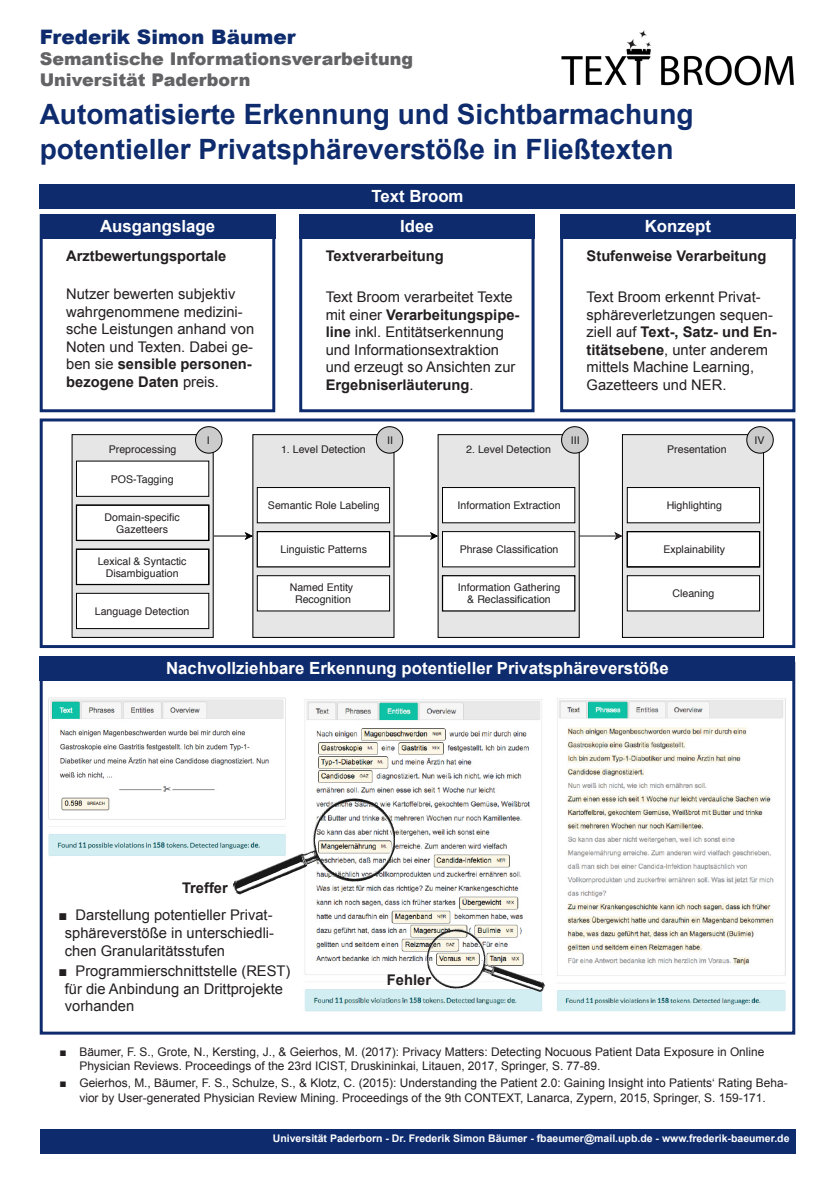
<style>
.page{position:relative;width:835px;height:1180px;background:#fff}
.page>*{position:absolute;margin:0;border:0;box-sizing:border-box;transform-origin:0 0}
.Titel{font:700 28px "Arial";color:#0d2b6d}
.Antragsteller{font:900 19.95px "Arial";color:#0d2b6d}
.Teilprojekt{font:900 17.5px/21px "Arial";color:#636366}
.Überschrift_Box{font:700 16.8px "Arial";color:#fff}
.Aufzählung_1__Ebene{font:14.7px/17.6px "Arial";color:#231f20}
.Aufzählung_1__Ebene-2{font:700 14.7px "Arial";color:#231f20}
.Aufzählung_2__Ebene{font:700 14.7px "Arial";color:#231f20}
.t1{font:11.9px/14.3px "Arial";color:#231f20}
.t2{font:10.57px/12.4px "Helvetica";color:#231f20;text-align:center}
.Überschrift_Box-2{font:700 10.5px "Arial";color:#fff}
.s1{font-weight:700}
</style>
<div class="page">
<div style="left:40px;top:418px;width:755px;height:230px;background:#fff;border:3px solid #0d2b6d"></div>
<div style="left:40px;top:184px;width:755px;height:25px;background:#0d2b6d"></div>
<div style="left:40px;top:214px;width:235px;height:198px;border:3px solid #0d2b6d"></div>
<div style="left:299px;top:214px;width:235px;height:198px;border:3px solid #0d2b6d"></div>
<div style="left:560px;top:214px;width:235px;height:198px;border:3px solid #0d2b6d"></div>
<div style="left:299px;top:214px;width:235px;height:25px;background:#0d2b6d"></div>
<div style="left:40px;top:214px;width:235px;height:25px;background:#0d2b6d"></div>
<div style="left:560px;top:214px;width:235px;height:25px;background:#0d2b6d"></div>
<div style="left:40px;top:662px;width:755px;height:372px;background:#fff;border:3px solid #0d2b6d"></div>
<div style="left:40px;top:656px;width:755px;height:25px;background:#0d2b6d"></div>
<div style="left:40px;top:1128px;width:755px;height:25px;background:#0d2b6d"></div>
<img style="left:304px;top:699px;width:238px;height:313px">
<img style="left:48px;top:697px;width:238px;height:159px">
<img style="left:557px;top:698px;width:229px;height:314px">
<img style="left:232px;top:798px;width:163px;height:96px">
<div style="left:438px;top:435px;width:141px;height:202px;background:#e6e6e6"></div>
<div style="left:437px;top:434px;width:142px;height:204px;border:1px solid #000"></div>
<hr style="left:394px;top:535px;width:38px;height:1px;background:#000">
<svg style="left:429px;top:531px;width:9px;height:10px"></svg>
<div style="left:253px;top:435px;width:141px;height:202px;background:#e6e6e6"></div>
<div style="left:252px;top:434px;width:142px;height:204px;border:1px solid #000"></div>
<hr style="left:213px;top:535px;width:34px;height:1px;background:#000">
<svg style="left:244px;top:531px;width:9px;height:10px"></svg>
<div style="left:72px;top:435px;width:141px;height:202px;background:#e6e6e6"></div>
<div style="left:72px;top:434px;width:141px;height:204px;border:1px solid #000"></div>
<div style="left:257px;top:576px;width:132px;height:35px;background:#fff"></div>
<div style="left:257px;top:575px;width:133px;height:36px;border:1px solid #000"></div>
<div style="left:76px;top:505px;width:133px;height:35px;background:#fff"></div>
<div style="left:76px;top:505px;width:133px;height:36px;border:1px solid #000"></div>
<div style="left:257px;top:531px;width:132px;height:36px;background:#fff"></div>
<div style="left:256px;top:531px;width:134px;height:36px;border:1px solid #000"></div>
<div style="left:76px;top:549px;width:133px;height:35px;background:#fff"></div>
<div style="left:76px;top:549px;width:133px;height:36px;border:1px solid #000"></div>
<div style="left:76px;top:461px;width:133px;height:35px;background:#fff"></div>
<div style="left:76px;top:461px;width:133px;height:36px;border:1px solid #000"></div>
<div style="left:442px;top:487px;width:132px;height:36px;background:#fff"></div>
<div style="left:442px;top:487px;width:133px;height:36px;border:1px solid #000"></div>
<div style="left:76px;top:593px;width:133px;height:35px;background:#fff"></div>
<div style="left:76px;top:593px;width:133px;height:36px;border:1px solid #000"></div>
<div style="left:257px;top:487px;width:132px;height:36px;background:#fff"></div>
<div style="left:257px;top:487px;width:133px;height:36px;border:1px solid #000"></div>
<div style="left:622px;top:435px;width:141px;height:202px;background:#e6e6e6"></div>
<div style="left:622px;top:434px;width:141px;height:204px;border:1px solid #000"></div>
<div style="left:627px;top:487px;width:132px;height:36px;background:#fff"></div>
<div style="left:626px;top:487px;width:133px;height:36px;border:1px solid #000"></div>
<div style="left:442px;top:531px;width:132px;height:36px;background:#fff"></div>
<div style="left:442px;top:531px;width:133px;height:36px;border:1px solid #000"></div>
<div style="left:442px;top:576px;width:132px;height:35px;background:#fff"></div>
<div style="left:442px;top:575px;width:133px;height:36px;border:1px solid #000"></div>
<div style="left:627px;top:531px;width:132px;height:36px;background:#fff"></div>
<div style="left:626px;top:531px;width:133px;height:36px;border:1px solid #000"></div>
<div style="left:627px;top:576px;width:132px;height:35px;background:#fff"></div>
<div style="left:626px;top:575px;width:133px;height:36px;border:1px solid #000"></div>
<svg style="left:195px;top:426px;width:28px;height:28px"></svg>
<svg style="left:375px;top:426px;width:28px;height:28px"></svg>
<svg style="left:560px;top:426px;width:28px;height:28px"></svg>
<svg style="left:745px;top:426px;width:29px;height:28px"></svg>
<hr style="left:579px;top:535px;width:37px;height:1px;background:#231f20">
<svg style="left:613px;top:531px;width:9px;height:10px"></svg>
<img style="left:561px;top:30px;width:233px;height:56px">
<img style="left:426px;top:929px;width:119px;height:63px">
<p class="Antragsteller" style="left:40px;top:22px;width:257px">Frederik Simon Bäumer</p>
<p class="Teilprojekt" style="left:40px;top:48px;width:375px">Semantische Informationsverarbeitung<br>Universität Paderborn</p>
<p class="Titel" style="left:40px;top:95px;width:655px">Automatisierte Erkennung und Sichtbarmachung</p>
<p class="Titel" style="left:40px;top:131px;width:635px">potentieller Privatsphäreverstöße in Fließtexten</p>
<p class="Überschrift_Box" style="left:371px;top:185px;width:94px">Text Broom</p>
<p class="Überschrift_Box" style="left:100px;top:215px;width:116px">Ausgangslage</p>
<p class="Überschrift_Box" style="left:400px;top:215px;width:35px">Idee</p>
<p class="Überschrift_Box" style="left:644px;top:215px;width:68px">Konzept</p>
<p class="Aufzählung_1__Ebene-2" style="left:66px;top:246px;width:162px">Arztbewertungsportale</p>
<p class="Aufzählung_1__Ebene" style="left:66px;top:285px;width:189px">Nutzer bewerten subjektiv wahrgenommene medizini&shy;sche Leistungen anhand von<br>Noten und Texten. Dabei ge&shy;ben sie <span class="s1">sensible personen&shy;bezogene Daten</span> preis.</p>
<p class="Aufzählung_1__Ebene-2" style="left:325px;top:246px;width:120px">Textverarbeitung</p>
<p class="Aufzählung_1__Ebene" style="left:325px;top:288px;width:195px">Text Broom verarbeitet Texte mit einer <span class="s1">Verarbeitungspipe&shy;line</span> inkl. Entitätserkennung und Informationsextraktion und erzeugt so Ansichten zur<br><span class="s1">Ergebniserläuterung</span>.</p>
<p class="Aufzählung_1__Ebene-2" style="left:586px;top:246px;width:181px">Stufenweise Verarbeitung</p>
<p class="Aufzählung_1__Ebene" style="left:586px;top:288px;width:192px">Text Broom erkennt Privat&shy;sphäreverletzungen sequen&shy;ziell auf <span class="s1">Text-, Satz- und En&shy;titätsebene</span>, unter anderem mittels Machine Learning,<br>Gazetteers und NER.</p>
<p class="t2" style="left:207px;top:434px;width:4px">I</p>
<p class="t2" style="left:387px;top:434px;width:7px">II</p>
<p class="t2" style="left:570px;top:434px;width:10px">III</p>
<p class="t2" style="left:754px;top:434px;width:11px">IV</p>
<p class="t2" style="left:109px;top:443px;width:69px">Preprocessing</p>
<p class="t2" style="left:281px;top:443px;width:86px">1. Level Detection</p>
<p class="t2" style="left:466px;top:443px;width:86px">2. Level Detection</p>
<p class="t2" style="left:667px;top:443px;width:61px">Presentation</p>
<p class="t2" style="left:111px;top:473px;width:64px">POS-Tagging</p>
<p class="t2" style="left:104px;top:511px;width:77px">Domain-specific<br>Gazetteers</p>
<p class="t2" style="left:98px;top:555px;width:90px">Lexical &amp; Syntactic<br>Disambiguation</p>
<p class="t2" style="left:95px;top:605px;width:96px">Language Detection</p>
<p class="t2" style="left:268px;top:499px;width:113px">Semantic Role Labeling</p>
<p class="t2" style="left:280px;top:543px;width:88px">Linguistic Patterns</p>
<p class="t2" style="left:290px;top:581px;width:65px">Named Entity<br>Recognition</p>
<p class="t2" style="left:457px;top:499px;width:104px">Information Extraction</p>
<p class="t2" style="left:459px;top:543px;width:100px">Phrase Classification</p>
<p class="t2" style="left:458px;top:581px;width:104px">Information Gathering &amp; Reclassification</p>
<p class="t2" style="left:666px;top:499px;width:57px">Highlighting</p>
<p class="t2" style="left:663px;top:543px;width:63px">Explainability</p>
<p class="t2" style="left:672px;top:588px;width:43px">Cleaning</p>
<p class="Überschrift_Box" style="left:166px;top:657px;width:504px">Nachvollziehbare Erkennung potentieller Privatsphäreverstöße</p>
<p class="Aufzählung_2__Ebene" style="left:182px;top:878px;width:47px">Treffer</p>
<p class="Aufzählung_1__Ebene" style="left:65px;top:906px;width:211px;text-align:justify;text-indent:-6px">■ Darstellung potentieller Privat&shy;sphäreverstöße in unterschiedli&shy;chen Granularitätsstufen</p>
<p class="Aufzählung_1__Ebene" style="left:65px;top:962px;width:227px;text-indent:-6px">■ Programmierschnittstelle (REST) für die Anbindung an Drittprojekte vorhanden</p>
<p class="Aufzählung_2__Ebene" style="left:387px;top:970px;width:46px">Fehler</p>
<p class="t1" style="left:79px;top:1044px;width:686px;text-indent:-20px">■ Bäumer, F. S., Grote, N., Kersting, J., &amp; Geierhos, M. (2017): Privacy Matters: Detecting Nocuous Patient Data Exposure in Online<br>Physician Reviews. Proceedings of the 23rd ICIST, Druskininkai, Litauen, 2017, Springer, S. 77-89.</p>
<p class="t1" style="left:60px;top:1076px;width:729px;text-align:center">■ Geierhos, M., Bäumer, F. S., Schulze, S., &amp; Klotz, C. (2015): Understanding the Patient 2.0: Gaining Insight into Patients‘ Rating Beha&shy;vior by User-generated Physician Review Mining. Proceedings of the 9th CONTEXT, Lanarca, Zypern, 2015, Springer, S. 159-171.</p>
<p class="Überschrift_Box-2" style="left:273px;top:1131px;width:518px">Universität Paderborn - Dr. Frederik Simon Bäumer - fbaeumer@mail.upb.de - www.frederik-baeumer.de</p>
</div>
